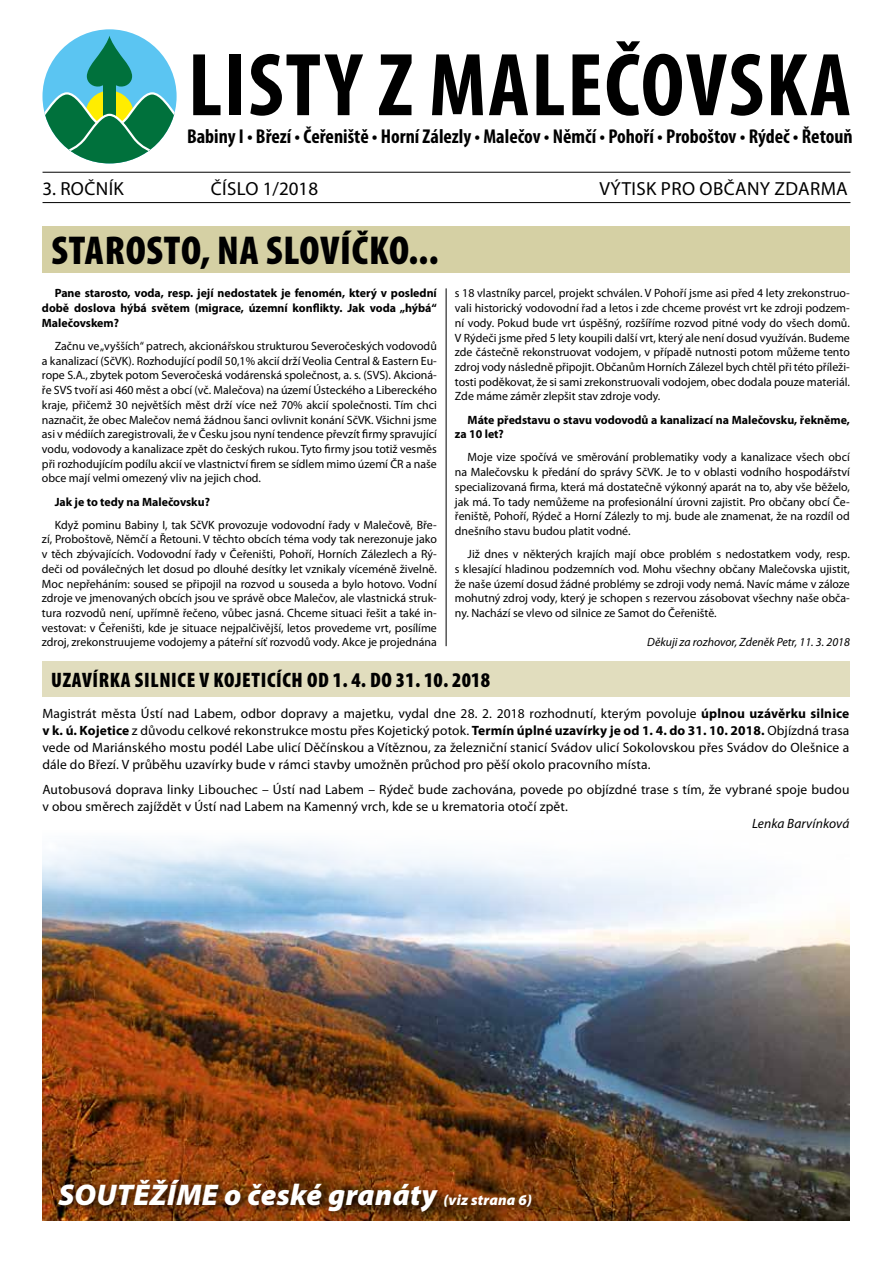
<style>
.page{position:relative;width:893px;height:1263px;background:#fff}
.page>*{position:absolute;margin:0;border:0;box-sizing:border-box;transform-origin:0 0}
.t1{font:700 condensed 90px "Myriad Pro";letter-spacing:.02em;color:#000}
.t2{font:900 condensed 40.5px "Myriad Pro";letter-spacing:.02em;color:#000}
.t3{font:italic 900 30px "Myriad Pro";letter-spacing:.01em;color:#fff}
.t4{font:900 condensed 21px "Myriad Pro";letter-spacing:.03em;color:#000}
.t5{font:700 condensed 20.1px "Myriad Pro";color:#000}
.t6{font:19.05px "Myriad Pro";letter-spacing:.02em;color:#000}
.t7{font:19.05px "Myriad Pro";color:#000}
.t8{font:13.5px/17px "Myriad Pro";letter-spacing:.01em;color:#000;text-align:justify}
.t9{font:italic 13.5px "Myriad Pro";letter-spacing:.01em;color:#000}
.t10{font:12px/14.7px "Myriad Pro";color:#000;text-align:justify}
.t11{font:700 12px/14.7px "Myriad Pro";color:#000;text-align:justify}
.t12{font:italic 12px "Myriad Pro";color:#000}
.s1{font-weight:700}
.s2{font-size:15px}
</style>
<div class="page">
<svg style="left:42px;top:29px;width:135px;height:134px"></svg>
<div style="left:42px;top:226px;width:808px;height:47px;background:#d5d0a4"></div>
<hr style="left:43px;top:172px;width:807px;height:1px;background:#000">
<hr style="left:43px;top:202px;width:807px;height:1px;background:#000">
<hr style="left:446px;top:288px;width:1px;height:358px;background:#000">
<img style="left:43px;top:841px;width:807px;height:379px">
<div style="left:43px;top:661px;width:807px;height:36px;background:#e1ddbe"></div>
<div style="left:53px;top:1173px;width:490px;height:49px;background:#000;opacity:.75"></div>
<h1 class="t1" style="left:188px;top:36px;width:664px">LISTY Z MALEČOVSKA</h1>
<h3 class="t5" style="left:187px;top:125px;width:667px">Babiny I • Březí • Čeřeniště • Horní Zálezly • Malečov • Němčí • Pohoří • Proboštov • Rýdeč • Řetouň</h3>
<h3 class="t6" style="left:42px;top:178px;width:83px">3. ROČNÍK</h3>
<h3 class="t7" style="left:211px;top:178px;width:109px">ČÍSLO 1/2018</h3>
<h3 class="t6" style="left:599px;top:178px;width:250px">VÝTISK PRO OBČANY ZDARMA</h3>
<h2 class="t2" style="left:51px;top:228px;width:389px">STAROSTO, NA SLOVÍČKO...</h2>
<p class="t11" style="left:42px;top:286px;width:396px;text-indent:13px">Pane starosto, voda, resp. její nedostatek je fenomén, který v poslední době doslova hýbá světem (migrace, územní konflikty. Jak voda „hýbá“ Malečovskem?</p>
<p class="t10" style="left:42px;top:339px;width:396px;text-indent:13px">Začnu ve „vyšších“ patrech, akcionářskou strukturou Severočeských vodovodů a kanalizací (SčVK). Rozhodující podíl 50,1% akcií drží Veolia Central &amp; Eastern Eu&shy;rope S.A., zbytek potom Severočeská vodárenská společnost, a. s. (SVS). Akcioná&shy;ře SVS tvoří asi 460 měst a obcí (vč. Malečova) na území Ústeckého a Libereckého kraje, přičemž 30 největších měst drží více než 70% akcií společnosti. Tím chci naznačit, že obec Malečov nemá žádnou šanci ovlivnit konání SčVK. Všichni jsme asi v médiích zaregistrovali, že v Česku jsou nyní tendence převzít firmy spravující vodu, vodovody a kanalizace zpět do českých rukou. Tyto firmy jsou totiž vesměs při rozhodujícím podílu akcií ve vlastnictví firem se sídlem mimo území ČR a naše obce mají velmi omezený vliv na jejich chod.</p>
<p class="t11" style="left:55px;top:494px;width:157px">Jak je to tedy na Malečovsku?</p>
<p class="t10" style="left:42px;top:518px;width:396px;text-indent:13px">Když pominu Babiny I, tak SčVK provozuje vodovodní řady v Malečově, Bře&shy;zí, Proboštově, Němčí a Řetouni. V těchto obcích téma vody tak nerezonuje jako v těch zbývajících. Vodovodní řady v Čeřeništi, Pohoří, Horních Zálezlech a Rý&shy;deči od poválečných let dosud po dlouhé desítky let vznikaly víceméně živelně.<br>Moc nepřeháním: soused se připojil na rozvod u souseda a bylo hotovo. Vodní zdroje ve jmenovaných obcích jsou ve správě obce Malečov, ale vlastnická struk&shy;tura rozvodů není, upřímně řečeno, vůbec jasná. Chceme situaci řešit a také in&shy;vestovat: v Čeřeništi, kde je situace nejpalčivější, letos provedeme vrt, posílíme zdroj, zrekonstruujeme vodojemy a páteřní síť rozvodů vody. Akce je projednána</p>
<p class="t10" style="left:455px;top:286px;width:396px">s 18 vlastníky parcel, projekt schválen. V Pohoří jsme asi před 4 lety zrekonstruo&shy;vali historický vodovodní řad a letos i zde chceme provést vrt ke zdroji podzem&shy;ní vody. Pokud bude vrt úspěšný, rozšíříme rozvod pitné vody do všech domů.<br>V Rýdeči jsme před 5 lety koupili další vrt, který ale není dosud využíván. Budeme zde částečně rekonstruovat vodojem, v případě nutnosti potom můžeme tento zdroj vody následně připojit. Občanům Horních Zálezel bych chtěl při této příleži&shy;tosti poděkovat, že si sami zrekonstruovali vodojem, obec dodala pouze materiál.<br>Zde máme záměr zlepšit stav zdroje vody.</p>
<p class="t11" style="left:455px;top:412px;width:396px;text-indent:13px">Máte představu o stavu vodovodů a kanalizací na Malečovsku, řekněme, za 10 let?</p>
<p class="t10" style="left:455px;top:450px;width:396px;text-indent:13px">Moje vize spočívá ve směrování problematiky vody a kanalizace všech obcí na Malečovsku k předání do správy SčVK. Je to v oblasti vodního hospodářství specializovaná firma, která má dostatečně výkonný aparát na to, aby vše běželo, jak má. To tady nemůžeme na profesionální úrovni zajistit. Pro občany obcí Če&shy;řeniště, Pohoří, Rýdeč a Horní Zálezly to mj. bude ale znamenat, že na rozdíl od dnešního stavu budou platit vodné.</p>
<p class="t10" style="left:455px;top:547px;width:396px;text-indent:13px">Již dnes v některých krajích mají obce problém s nedostatkem vody, resp. s klesající hladinou podzemních vod. Mohu všechny občany Malečovska ujistit, že naše území dosud žádné problémy se zdroji vody nemá. Navíc máme v záloze mohutný zdroj vody, který je schopen s rezervou zásobovat všechny naše obča&shy;ny. Nachází se vlevo od silnice ze Samot do Čeřeniště.</p>
<p class="t12" style="left:647px;top:636px;width:204px">Děkuji za rozhovor, Zdeněk Petr, 11. 3. 2018</p>
<h3 class="t4" style="left:51px;top:668px;width:440px">UZAVÍRKA SILNICE V KOJETICÍCH OD 1. 4. DO 31. 10. 2018</h3>
<p class="t8" style="left:42px;top:705px;width:808px">Magistrát města Ústí nad Labem, odbor dopravy a majetku, vydal dne 28. 2. 2018 rozhodnutí, kterým povoluje <span class="s1">úplnou uzávěrku silnice v k. ú. Kojetice</span> z důvodu celkové rekonstrukce mostu přes Kojetický potok. <span class="s1">Termín úplné uzavírky je od 1. 4. do 31. 10. 2018.</span> Objízdná trasa vede od Mariánského mostu podél Labe ulicí Děčínskou a Vítěznou, za železniční stanicí Svádov ulicí Sokolovskou přes Svádov do Olešnice a dále do Březí. V průběhu uzavírky bude v rámci stavby umožněn průchod pro pěší okolo pracovního místa.</p>
<p class="t8" style="left:42px;top:781px;width:809px">Autobusová doprava linky Libouchec – Ústí nad Labem – Rýdeč bude zachována, povede po objízdné trase s tím, že vybrané spoje budou v obou směrech zajíždět v Ústí nad Labem na Kamenný vrch, kde se u krematoria otočí zpět.</p>
<p class="t9" style="left:752px;top:816px;width:99px">Lenka Barvínková</p>
<h3 class="t3" style="left:59px;top:1178px;width:475px">SOUTĚŽÍME o české granáty <span class="s2">(viz strana 6)</span></h3>
</div>
